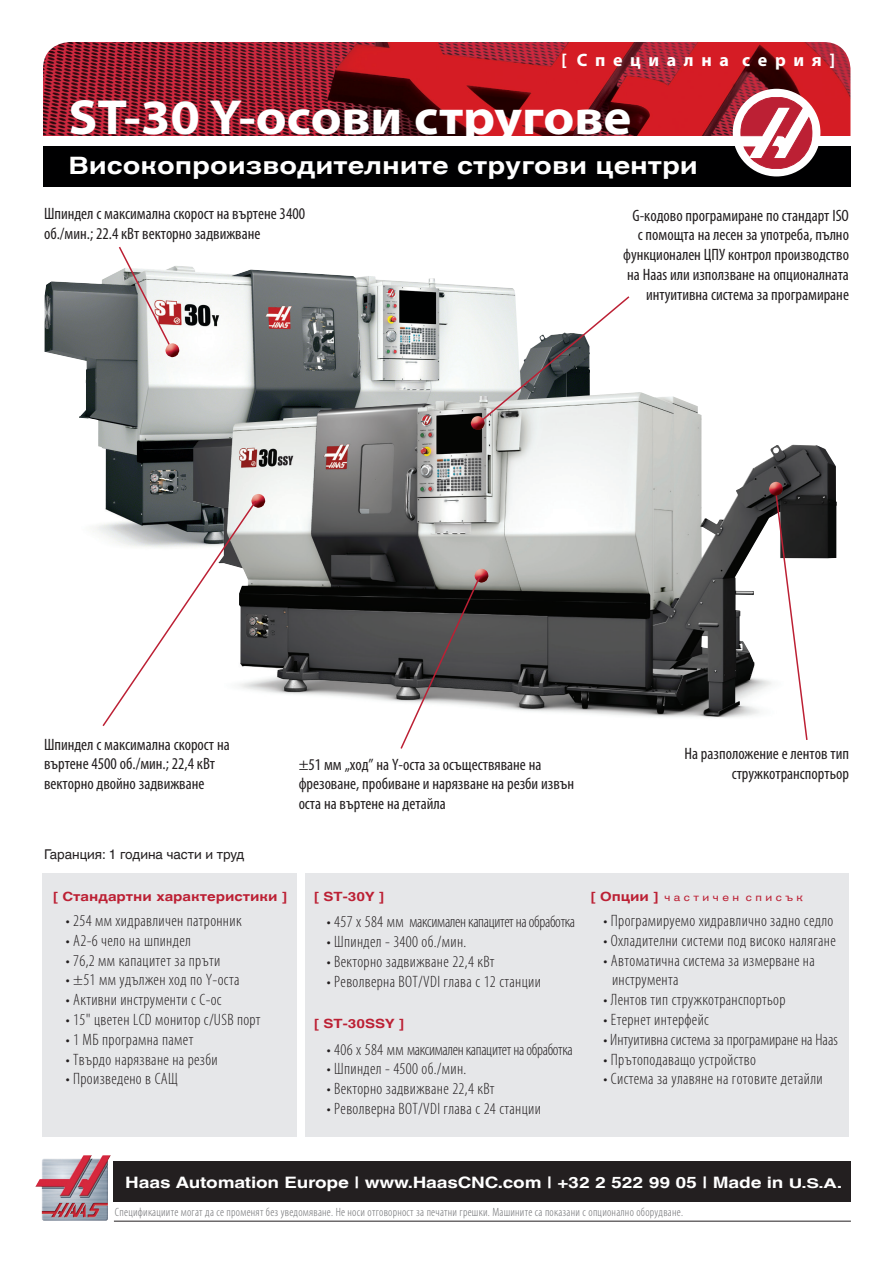
<style>
.page{position:relative;width:893px;height:1263px;background:#fff}
.page>*{position:absolute;margin:0;border:0;box-sizing:border-box;transform-origin:0 0}
.Headline{font:700 semi-expanded 49.5px "Myriad Pro";color:#fff}
.Subtitle{font:700 24px "Helvetica World";color:#fff;scale:1.2 1}
.Special_Series{font:700 18px "Myriad Pro";color:#fff}
.Standard_Options_Bod{font:300 condensed 16.5px/19.8px "Myriad Pro";letter-spacing:.02em;color:#231f20}
.Bullet_Points{font:condensed 16.5px/19.8px "Myriad Pro";color:#231f20}
.Standard_Options_Bod-2{font:300 condensed 16.5px "Myriad Pro";letter-spacing:-.02em;color:#231f20}
.Standard_Options_Bod-3{font:300 condensed 16.5px "Myriad Pro";color:#231f20}
.t1{font:700 15.75px "Helvetica World";letter-spacing:-.01em;color:#fff;scale:1.2 1}
.Warranty{font:13.5px "Helvetica World";color:#231f20}
.Standard_Options_Hea{font:700 12.75px "Helvetica World";color:#bc2034;scale:1.18 1}
.Disclaimer{font:300 condensed 12px "Myriad Pro";letter-spacing:.02em;color:#6c6d70}
.Standard_Options_Hea-2{font:10.2px "Helvetica World";color:#bc2034;scale:1.18 1}
.s1{font-weight:700;font-size:12.75px}
.s2{font-size:13.35px}
.s3{font-size:14.1px}
</style>
<div class="page">
<div style="left:114px;top:1161px;width:737px;height:41px;background:#231f20"></div>
<img style="left:43px;top:42px;width:807px;height:94px">
<div style="left:43px;top:146px;width:807px;height:40px;background:#000001"></div>
<div style="left:733px;top:89px;width:87px;height:87px;background:#fff;border-radius:50%"></div>
<svg style="left:740px;top:97px;width:72px;height:72px"></svg>
<img style="left:35px;top:1155px;width:76px;height:66px">
<hr style="left:114px;top:1221px;width:737px;height:1px;background:#231f20">
<img style="left:44px;top:266px;width:471px;height:268px">
<img style="left:182px;top:392px;width:655px;height:326px">
<div style="left:305px;top:873px;width:544px;height:263px;background:#e6e7e9"></div>
<div style="left:43px;top:873px;width:254px;height:263px;background:#e6e7e9"></div>
<img style="left:475px;top:569px;width:13px;height:14px">
<svg style="left:399px;top:575px;width:82px;height:174px"></svg>
<img style="left:251px;top:494px;width:14px;height:14px">
<svg style="left:101px;top:499px;width:157px;height:227px"></svg>
<svg style="left:476px;top:295px;width:155px;height:130px"></svg>
<img style="left:471px;top:416px;width:14px;height:14px">
<svg style="left:117px;top:247px;width:56px;height:103px"></svg>
<img style="left:165px;top:343px;width:14px;height:14px">
<svg style="left:774px;top:486px;width:34px;height:254px"></svg>
<img style="left:769px;top:482px;width:14px;height:14px">
<p class="Special_Series" style="left:561px;top:50px;width:275px">[ С п е ц и а л н а с е р и я ]</p>
<p class="Headline" style="left:68px;top:90px;width:564px">ST-30 Y-осови стругове</p>
<p class="Subtitle" style="left:68px;top:151px;width:526px">Високопроизводителните стругови центри</p>
<p class="Bullet_Points" style="left:44px;top:204px;width:263px">Шпиндел с максимална скорост на въртене 3400 об./мин.; 22.4 кВт векторно задвижване</p>
<p class="Bullet_Points" style="left:623px;top:205px;width:227px;text-align:right">G-кодово програмиране по стандарт ISO<br>с помощта на лесен за употреба, пълно функционален ЦПУ контрол производство на Haas или използване на опционалната интуитивна система за програмиране</p>
<p class="Bullet_Points" style="left:44px;top:734px;width:187px">Шпиндел с максимална скорост на въртене 4500 об./мин.; 22,4 кВт векторно двойно задвижване</p>
<p class="Bullet_Points" style="left:299px;top:754px;width:277px">±51 мм „ход” на Y-оста за осъществяване на фрезоване, пробиване и нарязване на резби извън оста на въртене на детайла</p>
<p class="Warranty" style="left:44px;top:846px;width:202px">Гаранция: 1 година части и труд</p>
<p class="Standard_Options_Hea" style="left:53px;top:889px;width:200px">[ Стандартни характеристики ]</p>
<p class="Standard_Options_Bod" style="left:66px;top:911px;width:177px">• 254 мм хидравличен патронник</p>
<p class="Standard_Options_Bod" style="left:66px;top:931px;width:127px">• A2-6 чело на шпиндел</p>
<p class="Standard_Options_Bod" style="left:66px;top:950px;width:156px">• 76,2 мм капацитет за пръти</p>
<p class="Standard_Options_Bod" style="left:66px;top:970px;width:175px">• ±51 мм удължен ход по Y-oста</p>
<p class="Standard_Options_Bod" style="left:66px;top:990px;width:157px">• Активни инструменти с С-ос</p>
<p class="Standard_Options_Bod" style="left:66px;top:1010px;width:196px">• 15" цветен LCD монитор с/USB порт</p>
<p class="Standard_Options_Bod" style="left:66px;top:1030px;width:129px">• 1 МБ програмна памет</p>
<p class="Standard_Options_Bod" style="left:66px;top:1049px;width:153px">• Твърдо нарязване на резби</p>
<p class="Standard_Options_Bod" style="left:66px;top:1069px;width:114px">• Произведено в САЩ</p>
<p class="Standard_Options_Hea" style="left:314px;top:889px;width:61px">[ ST-30Y ]</p>
<p class="Standard_Options_Bod-2" style="left:327px;top:913px;width:250px">• 457 x 584 мм максимален капацитет на обработка</p>
<p class="Standard_Options_Bod" style="left:327px;top:932px;width:141px">• Шпиндел - 3400 об./мин.</p>
<p class="Standard_Options_Bod" style="left:327px;top:952px;width:169px">• Векторно задвижване 22,4 кВт</p>
<p class="Standard_Options_Bod" style="left:327px;top:971px;width:216px">• Револверна BOT/VDI глава с 12 станции</p>
<p class="Standard_Options_Hea" style="left:314px;top:1016px;width:78px">[ ST-30SSY ]</p>
<p class="Standard_Options_Bod-2" style="left:327px;top:1040px;width:247px">• 406 x 584 мм максимален капацитет на обработка</p>
<p class="Standard_Options_Bod" style="left:327px;top:1059px;width:141px">• Шпиндел - 4500 об./мин.</p>
<p class="Standard_Options_Bod" style="left:327px;top:1079px;width:169px">• Векторно задвижване 22,4 кВт</p>
<p class="Standard_Options_Bod" style="left:327px;top:1099px;width:216px">• Револверна BOT/VDI глава с 24 станции</p>
<p class="Bullet_Points" style="left:684px;top:743px;width:166px;text-align:right">На разположение е лентов тип стружкотранспортьор</p>
<p class="Standard_Options_Hea-2" style="left:591px;top:891px;width:181px"><span class="s1">[ Опции ]</span> ч а с т и ч е н с п и с ъ к</p>
<p class="Standard_Options_Bod" style="left:603px;top:911px;width:231px">• Програмируемо хидравлично задно седло</p>
<p class="Standard_Options_Bod" style="left:603px;top:931px;width:234px">• Охладителни системи под високо налягане</p>
<p class="Standard_Options_Bod" style="left:612px;top:950px;width:204px;text-indent:-9px">• Автоматична система за измерване на инструмента</p>
<p class="Standard_Options_Bod" style="left:603px;top:990px;width:184px">• Лентов тип стружкотранспортьор</p>
<p class="Standard_Options_Bod" style="left:603px;top:1010px;width:107px">• Eтернет интерфейс</p>
<p class="Standard_Options_Bod-3" style="left:603px;top:1030px;width:236px">• Интуитивна система за програмиране на Haas</p>
<p class="Standard_Options_Bod" style="left:603px;top:1049px;width:154px">• Прътоподаващо устройство</p>
<p class="Standard_Options_Bod" style="left:603px;top:1069px;width:221px">• Система за улавяне на готовите детайли</p>
<p class="t1" style="left:125px;top:1173px;width:599px">Haas Automation Europe | www.HaasCNC.com | +32 2 522 99 05 | Made in <span class="s2">U.S.A</span><span class="s3">.</span></p>
<p class="Disclaimer" style="left:115px;top:1205px;width:570px">Спецификациите могат да се променят без уведомяване. Не носи отговорност за печатни грешки. Машините са показани с опционално оборудване.</p>
</div>
